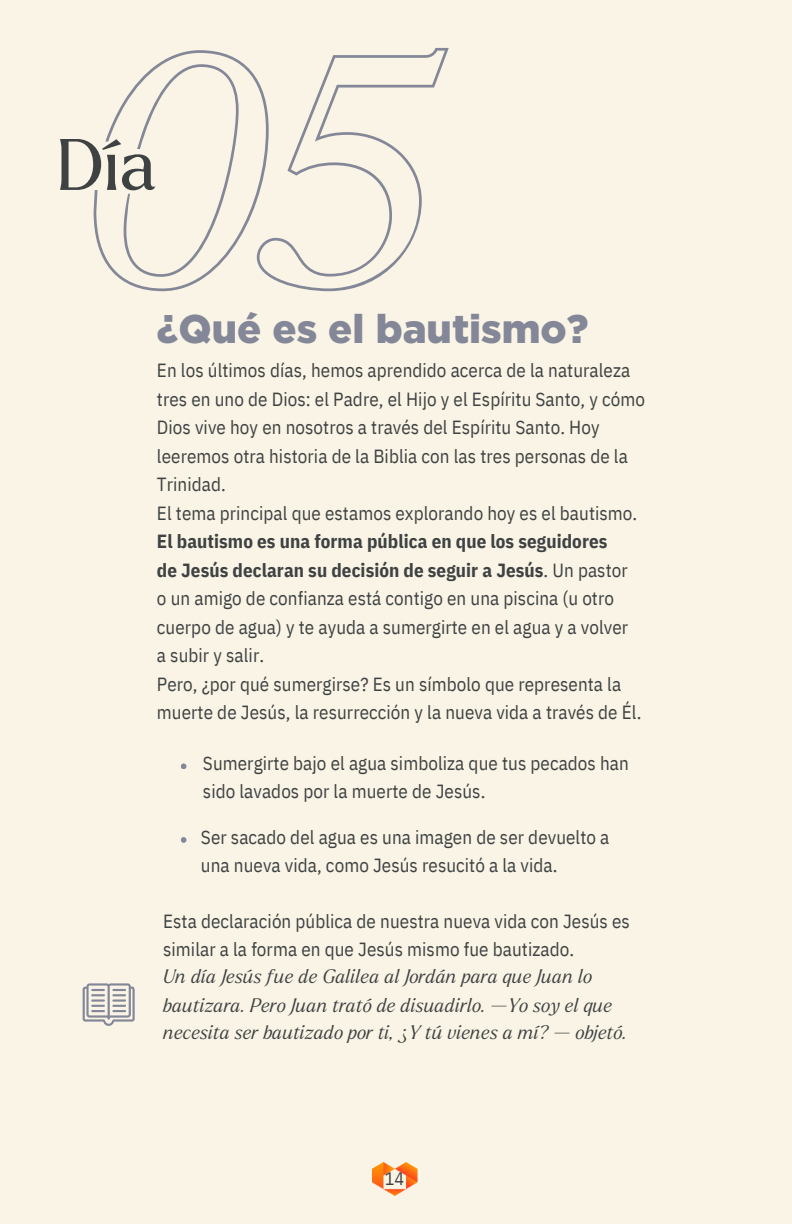
<style>
.page{position:relative;width:792px;height:1224px;background:#f9f4e5}
.page>*{position:absolute;margin:0;border:0;box-sizing:border-box;transform-origin:0 0}
.t1{font:900 40px "Gotham";color:#838797}
.t2{font:19px/28.4px "IBM Plex Sans Cond";letter-spacing:.005em;color:#3f4243}
.t3{font:italic 300 19px "Larken";color:#3f4243}
.t4{font:18px "IBM Plex Sans Cond";color:#3f4243}
.s1{font-weight:700}
.s2{font-family:"Larken";font-weight:300;font-style:italic}
</style>
<div class="page">
<svg style="left:83px;top:983px;width:52px;height:43px"></svg>
<svg style="left:181px;top:764px;width:5px;height:5px"></svg>
<svg style="left:181px;top:837px;width:5px;height:6px"></svg>
<svg style="left:118px;top:50px;width:139px;height:241px"></svg>
<svg style="left:257px;top:48px;width:192px;height:243px"></svg>
<svg style="left:60px;top:64px;width:179px;height:213px"></svg>
<img style="left:373px;top:1162px;width:45px;height:33px">
<h1 class="t1" style="left:157px;top:304px;width:433px">¿Qué es el bautismo?</h1>
<h1 class="t2" style="left:157px;top:356px;width:490px">En los últimos días, hemos aprendido acerca de la naturaleza tres en uno de Dios: el Padre, el Hijo y el Espíritu Santo, y cómo Dios vive hoy en nosotros a través del Espíritu Santo. Hoy leeremos otra historia de la Biblia con las tres personas de la Trinidad.<br>El tema principal que estamos explorando hoy es el bautismo.<br><span class="s1">El bautismo es una forma pública en que los seguidores<br>de Jesús declaran su decisión de seguir a Jesús</span>. Un pastor<br>o un amigo de confianza está contigo en una piscina (u otro cuerpo de agua) y te ayuda a sumergirte en el agua y a volver</h1>
<p class="t2" style="left:157px;top:641px;width:486px">a subir y salir.<br>Pero, ¿por qué sumergirse? Es un símbolo que representa la muerte de Jesús, la resurrección y la nueva vida a través de Él.</p>
<p class="t2" style="left:203px;top:749px;width:427px">Sumergirte bajo el agua simboliza que tus pecados han sido lavados por la muerte de Jesús.</p>
<h1 class="t2" style="left:201px;top:823px;width:410px">Ser sacado del agua es una imagen de ser devuelto a una nueva vida, como Jesús resucitó a la vida.</h1>
<p class="t2" style="left:163px;top:907px;width:468px">Esta declaración pública de nuestra nueva vida con Jesús es similar a la forma en que Jesús mismo fue bautizado.<br><span class="s2">Un día Jesús fue de Galilea al Jordán para que Juan lo bautizara. Pero Juan trató de disuadirlo. —Yo soy el que</span></p>
<p class="t3" style="left:163px;top:1023px;width:465px">necesita ser bautizado por ti, ¿Y tú vienes a mí? — objetó.</p>
<p class="t4" style="left:385px;top:1167px;width:21px">14</p>
</div>
